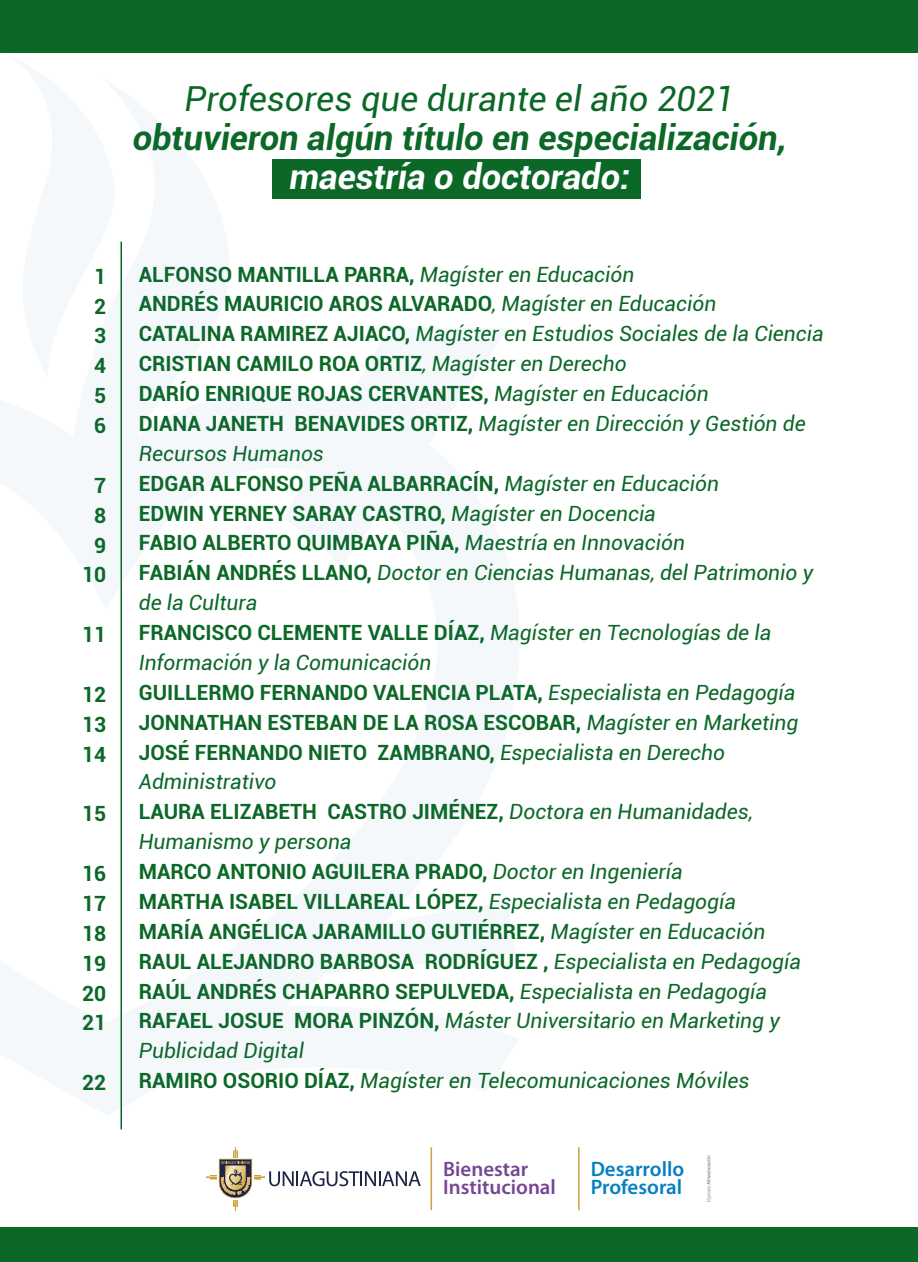
<style>
.page{position:relative;width:918px;height:1262px;background:#fff}
.page>*{position:absolute;margin:0;border:0;box-sizing:border-box;transform-origin:0 0}
.t1{font:italic 700 34.5px "Roboto";color:#0b6827}
.t2{font:italic 34.5px "Roboto";color:#0b6827}
.t3{font:italic 700 34.5px "Roboto";color:#fff}
.t4{font:italic 21px/29.8px "Roboto";color:#0b6827}
.t5{font:700 21px/29.8px "Roboto";color:#0b6827;text-align:justify}
.t6{font:600 21px/18.3px "Myriad Pro";color:#0480c3}
.t7{font:600 20.85px/18.3px "Myriad Pro";color:#764795}
.s1{font-weight:700;font-style:normal}
</style>
<div class="page">
<hr style="left:121px;top:242px;width:1px;height:887px;background:#0b6827">
<hr style="left:431px;top:1147px;width:1px;height:63px;background:#cca140">
<svg style="left:207px;top:1147px;width:214px;height:63px"></svg>
<hr style="left:578px;top:1147px;width:2px;height:63px;background:#cca140">
<svg style="left:707px;top:1155px;width:4px;height:47px"></svg>
<div style="left:272px;top:159px;width:369px;height:39px;background:#0b6827"></div>
<div style="left:0;top:0;width:918px;height:52px;background:#0b6827"></div>
<div style="left:0;top:1227px;width:918px;height:35px;background:#0b6827"></div>
<h1 class="t2" style="left:185px;top:74px;width:552px">Profesores que durante el año 2021</h1>
<h1 class="t1" style="left:133px;top:113px;width:655px">obtuvieron algún título en especialización,</h1>
<h1 class="t3" style="left:289px;top:152px;width:342px">maestría o doctorado:</h1>
<p class="t5" style="left:94px;top:260px;width:14px">1<br>2<br>3<br>4<br>5<br>6</p>
<p class="t5" style="left:82px;top:469px;width:26px;text-align:center">7<br>8<br>9<br>10</p>
<p class="t5" style="left:82px;top:619px;width:26px">11</p>
<p class="t5" style="left:82px;top:678px;width:26px">12<br>13<br>14</p>
<p class="t5" style="left:82px;top:798px;width:26px">15</p>
<p class="t5" style="left:82px;top:858px;width:26px">16<br>17<br>18<br>19<br>20<br>21</p>
<p class="t5" style="left:82px;top:1067px;width:26px">22</p>
<p class="t4" style="left:139px;top:258px;width:686px"><span class="s1">ALFONSO MANTILLA PARRA,</span> Magíster en Educación<br><span class="s1">ANDRÉS MAURICIO AROS ALVARADO</span>, Magíster en Educación<br><span class="s1">CATALINA RAMIREZ AJIACO,</span> Magíster en Estudios Sociales de la Ciencia <span class="s1">CRISTIAN CAMILO ROA ORTIZ</span>, Magíster en Derecho<br><span class="s1">DARÍO ENRIQUE ROJAS CERVANTES,</span> Magíster en Educación<br><span class="s1">DIANA JANETH BENAVIDES ORTIZ,</span> Magíster en Dirección y Gestión de Recursos Humanos<br><span class="s1">EDGAR ALFONSO PEÑA ALBARRACÍN,</span> Magíster en Educación<br><span class="s1">EDWIN YERNEY SARAY CASTRO,</span> Magíster en Docencia<br><span class="s1">FABIO ALBERTO QUIMBAYA PIÑA,</span> Maestría en Innovación<br><span class="s1">FABIÁN ANDRÉS LLANO,</span> Doctor en Ciencias Humanas, del Patrimonio y de la Cultura<br><span class="s1">FRANCISCO CLEMENTE VALLE DÍAZ,</span> Magíster en Tecnologías de la Información y la Comunicación<br><span class="s1">GUILLERMO FERNANDO VALENCIA PLATA,</span> Especialista en Pedagogía <span class="s1">JONNATHAN ESTEBAN DE LA ROSA ESCOBAR,</span> Magíster en Marketing <span class="s1">JOSÉ FERNANDO NIETO ZAMBRANO,</span> Especialista en Derecho Administrativo<br><span class="s1">LAURA ELIZABETH CASTRO JIMÉNEZ,</span> Doctora en Humanidades, Humanismo y persona<br><span class="s1">MARCO ANTONIO AGUILERA PRADO,</span> Doctor en Ingeniería<br><span class="s1">MARTHA ISABEL VILLAREAL LÓPEZ,</span> Especialista en Pedagogía<br><span class="s1">MARÍA ANGÉLICA JARAMILLO GUTIÉRREZ,</span> Magíster en Educación<br><span class="s1">RAUL ALEJANDRO BARBOSA RODRÍGUEZ ,</span> Especialista en Pedagogía <span class="s1">RAÚL ANDRÉS CHAPARRO SEPULVEDA,</span> Especialista en Pedagogía <span class="s1">RAFAEL JOSUE MORA PINZÓN,</span> Máster Universitario en Marketing y Publicidad Digital<br><span class="s1">RAMIRO OSORIO DÍAZ,</span> Magíster en Telecomunicaciones Móviles</p>
<p class="t7" style="left:443px;top:1159px;width:114px">Bienestar<br>Institucional</p>
<p class="t6" style="left:591px;top:1159px;width:95px">Desarrollo<br>Profesoral</p>
</div>
